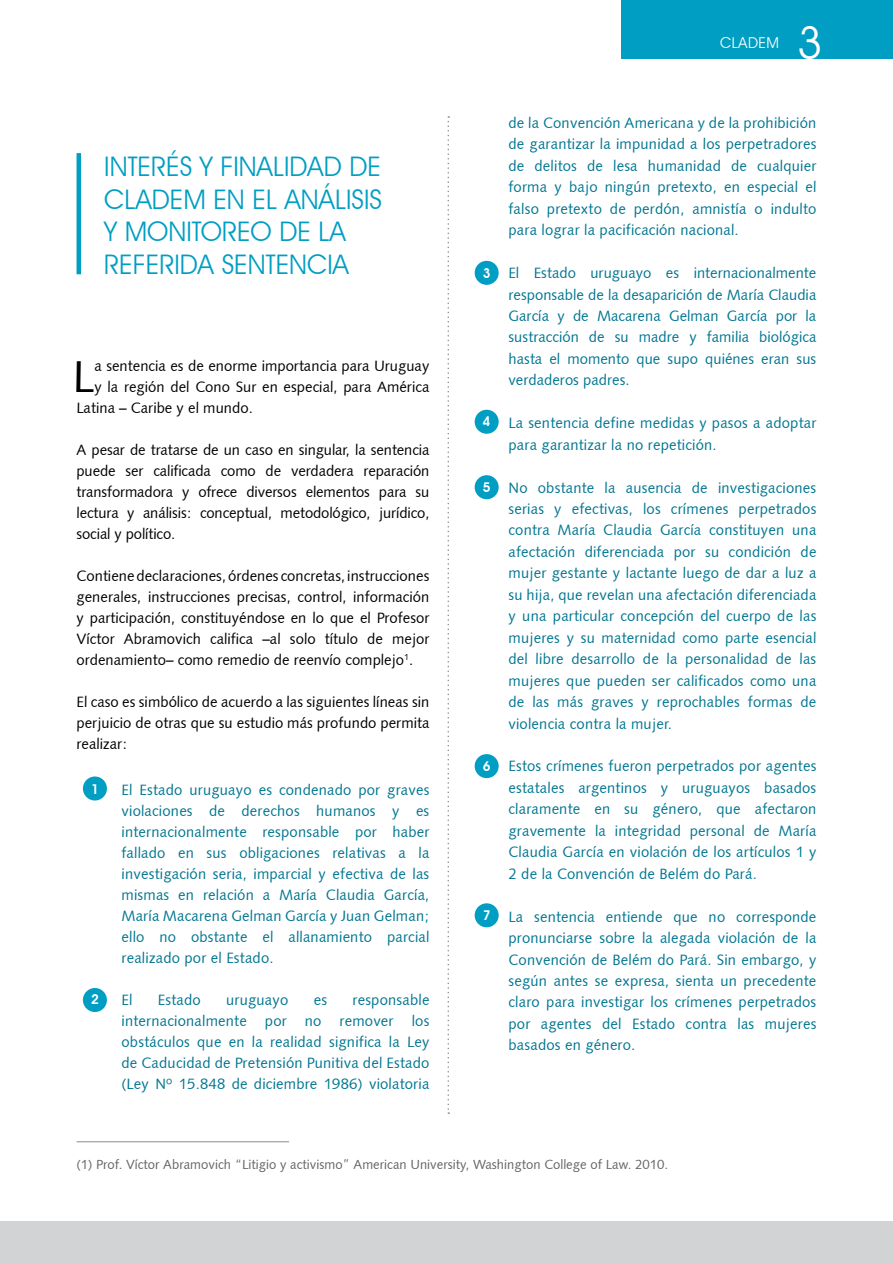
<style>
.page{position:relative;width:893px;height:1263px;background:#fff}
.page>*{position:absolute;margin:0;border:0;box-sizing:border-box;transform-origin:0 0}
.t1{font:45px "Avant Garde IT Cby BT";color:#fff}
.t2{font:44.7px "Humanist 531 BT Roman A";color:#000}
.t3{font:27px/32.4px "Avant Garde IT Cby BT";color:#009ec2}
.t4{font:15px/21.5px "Humanist 531 BT Roman A";letter-spacing:.01em;color:#007691;text-align:justify}
.t5{font:15px/21px "Humanist 531 BT Roman A";color:#000;text-align:justify}
.t6{font:15px "Avant Garde IT Cby BT";letter-spacing:.03em;color:#fff}
.t7{font:600 13.5px "Avant Garde IT Cby BT";color:#fff}
.t8{font:13.2px "Humanist 531 BT Roman A";color:#636466}
</style>
<div class="page">
<div style="left:621px;top:0;width:272px;height:59px;background:#009ec2"></div>
<div style="left:0;top:1221px;width:893px;height:42px;background:#d1d3d4"></div>
<hr style="left:77px;top:153px;width:4px;height:121px;background:#009ec2">
<svg style="left:447px;top:116px;width:2px;height:998px"></svg>
<div style="left:83px;top:776px;width:24px;height:24px;background:#009ec2;border-radius:50%"></div>
<div style="left:475px;top:261px;width:24px;height:24px;background:#009ec2;border-radius:50%"></div>
<div style="left:475px;top:410px;width:24px;height:24px;background:#009ec2;border-radius:50%"></div>
<div style="left:475px;top:475px;width:24px;height:24px;background:#009ec2;border-radius:50%"></div>
<div style="left:475px;top:754px;width:24px;height:24px;background:#009ec2;border-radius:50%"></div>
<div style="left:83px;top:988px;width:24px;height:24px;background:#009ec2;border-radius:50%"></div>
<hr style="left:77px;top:1141px;width:212px;height:1px;background:#8a8c8e">
<div style="left:475px;top:903px;width:24px;height:24px;background:#009ec2;border-radius:50%"></div>
<h3 class="t3" style="left:104px;top:150px;width:279px">INTERÉS Y FINALIDAD DE<br>CLADEM EN EL ANÁLISIS<br>Y MONITOREO DE LA<br>REFERIDA SENTENCIA</h3>
<h2 class="t2" style="left:73px;top:348px;width:23px">L</h2>
<p class="t5" style="left:94px;top:355px;width:336px">a sentencia es de enorme importancia para Uruguay</p>
<p class="t5" style="left:94px;top:376px;width:336px">y la región del Cono Sur en especial, para América</p>
<p class="t5" style="left:77px;top:397px;width:178px">Latina – Caribe y el mundo.</p>
<p class="t5" style="left:77px;top:439px;width:354px">A pesar de tratarse de un caso en singular, la sentencia puede ser calificada como de verdadera reparación transformadora y ofrece diversos elementos para su lectura y análisis: conceptual, metodológico, jurídico, social y político.</p>
<p class="t5" style="left:77px;top:565px;width:354px">Contiene declaraciones, órdenes concretas, instrucciones generales, instrucciones precisas, control, información y participación, constituyéndose en lo que el Profesor Víctor Abramovich califica –al solo título de mejor ordenamiento– como remedio de reenvío complejo<sup>1</sup>.</p>
<p class="t5" style="left:77px;top:691px;width:354px">El caso es simbólico de acuerdo a las siguientes líneas sin perjuicio de otras que su estudio más profundo permita realizar:</p>
<p class="t4" style="left:122px;top:779px;width:309px;line-height:21px">El Estado uruguayo es condenado por graves violaciones de derechos humanos y es internacionalmente responsable por haber fallado en sus obligaciones relativas a la investigación seria, imparcial y efectiva de las mismas en relación a María Claudia García, María Macarena Gelman García y Juan Gelman; ello no obstante el allanamiento parcial realizado por el Estado.</p>
<p class="t4" style="left:122px;top:989px;width:12px">El</p>
<p class="t4" style="left:158px;top:989px;width:44px">Estado</p>
<p class="t4" style="left:226px;top:989px;width:64px">uruguayo</p>
<p class="t4" style="left:314px;top:989px;width:15px">es</p>
<p class="t7" style="left:91px;top:781px;width:9px">1</p>
<p class="t4" style="left:122px;top:989px;width:309px;line-height:21px;text-indent:231px">responsable internacionalmente por no remover los obstáculos que en la realidad significa la Ley de Caducidad de Pretensión Punitiva del Estado (Ley Nº 15.848 de diciembre 1986) violatoria</p>
<p class="t7" style="left:91px;top:991px;width:9px">2</p>
<p class="t6" style="left:720px;top:34px;width:60px">CLADEM</p>
<h1 class="t1" style="left:797px;top:16px;width:27px">3</h1>
<p class="t7" style="left:483px;top:265px;width:9px">3</p>
<p class="t7" style="left:482px;top:413px;width:9px">4</p>
<p class="t7" style="left:483px;top:479px;width:9px">5</p>
<p class="t7" style="left:483px;top:758px;width:9px">6</p>
<p class="t7" style="left:483px;top:907px;width:9px">7</p>
<p class="t4" style="left:508px;top:112px;width:309px">de la Convención Americana y de la prohibición de garantizar la impunidad a los perpetradores de delitos de lesa humanidad de cualquier forma y bajo ningún pretexto, en especial el falso pretexto de perdón, amnistía o indulto para lograr la pacificación nacional.</p>
<p class="t4" style="left:508px;top:262px;width:309px">El Estado uruguayo es internacionalmente responsable de la desaparición de María Claudia García y de Macarena Gelman García por la sustracción de su madre y familia biológica hasta el momento que supo quiénes eran sus verdaderos padres.</p>
<p class="t4" style="left:508px;top:412px;width:309px">La sentencia define medidas y pasos a adoptar para garantizar la no repetición.</p>
<p class="t4" style="left:508px;top:476px;width:309px">No obstante la ausencia de investigaciones serias y efectivas, los crímenes perpetrados contra María Claudia García constituyen una afectación diferenciada por su condición de mujer gestante y lactante luego de dar a luz a su hija, que revelan una afectación diferenciada y una particular concepción del cuerpo de las mujeres y su maternidad como parte esencial del libre desarrollo de la personalidad de las mujeres que pueden ser calificados como una de las más graves y reprochables formas de violencia contra la mujer.</p>
<p class="t4" style="left:508px;top:755px;width:309px">Estos crímenes fueron perpetrados por agentes estatales argentinos y uruguayos basados claramente en su género, que afectaron gravemente la integridad personal de María Claudia García en violación de los artículos 1 y 2 de la Convención de Belém do Pará.</p>
<p class="t4" style="left:508px;top:905px;width:309px">La sentencia entiende que no corresponde pronunciarse sobre la alegada violación de la Convención de Belém do Pará. Sin embargo, y según antes se expresa, sienta un precedente claro para investigar los crímenes perpetrados por agentes del Estado contra las mujeres basados en género.</p>
<p class="t8" style="left:77px;top:1156px;width:593px">(1) Prof. Víctor Abramovich “Litigio y activismo” American University, Washington College of Law. 2010.</p>
</div>
